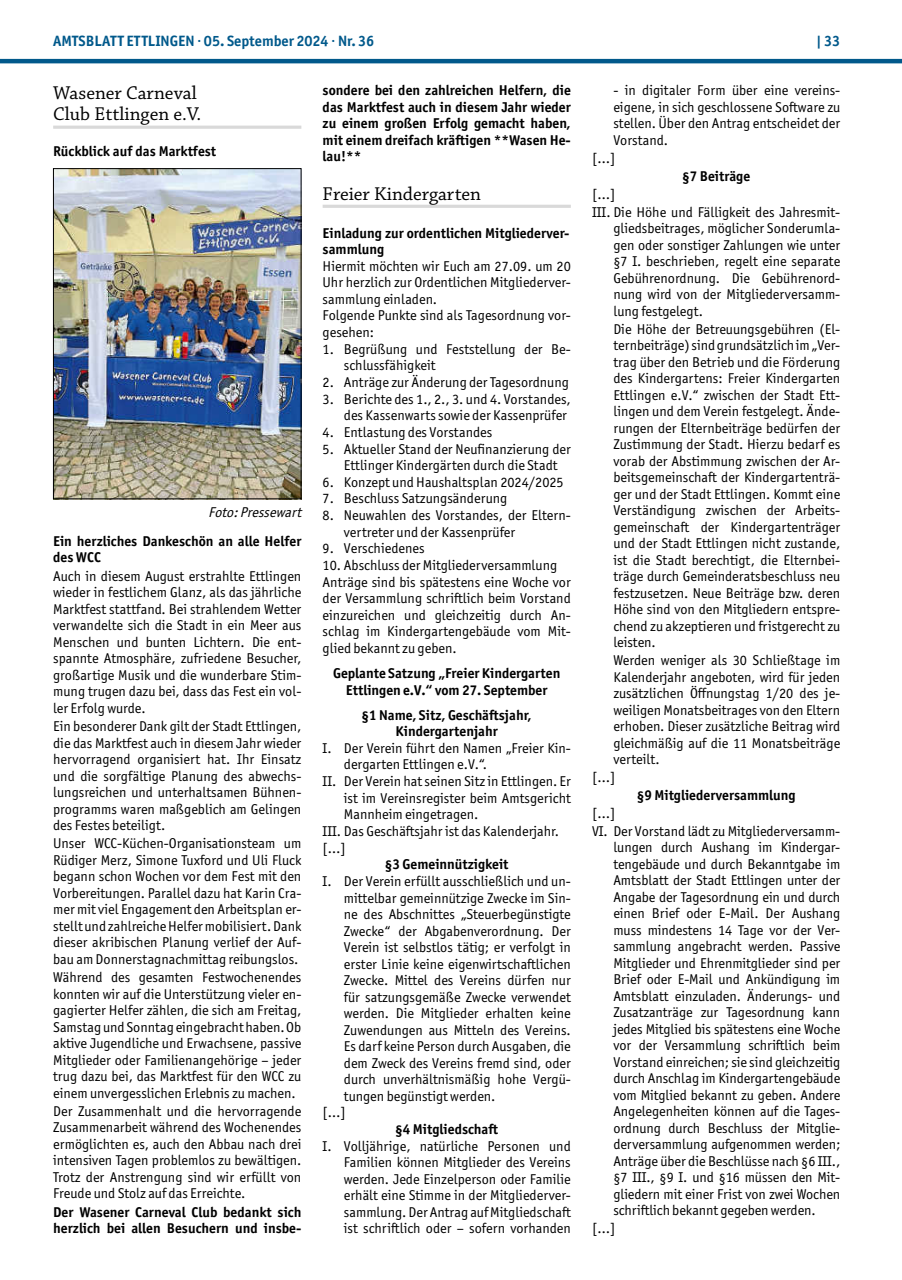
<style>
.page{position:relative;width:902px;height:1280px;background:#fff}
.page>*{position:absolute;margin:0;border:0;box-sizing:border-box;transform-origin:0 0}
.t1{font:19.5px/21px "Chaparral Pro";color:#000}
.t2{font:700 15px "Officina Sans ITC Pro";color:#01598b}
.t3{font:14.25px/16.5px "Officina Sans ITC Pro";color:#000;text-align:justify}
.t4{font:700 14.25px/16.5px "Officina Sans ITC Pro";color:#000}
.t5{font:italic 14.25px "Officina Sans ITC Pro";color:#000}
</style>
<div class="page">
<hr style="left:0;top:59px;width:901px;height:4px;background:#01598b">
<hr style="left:53px;top:126px;width:248px;height:3px;background:#d9d9d9">
<img style="left:55px;top:170px;width:244px;height:327px">
<div style="left:53px;top:168px;width:248px;height:331px;border:1px solid #000"></div>
<hr style="left:322px;top:205px;width:248px;height:3px;background:#d9d9d9">
<p class="t2" style="left:53px;top:31px;width:322px">AMTSBLATT ETTLINGEN · 05. September 2024 · Nr. 36</p>
<p class="t2" style="left:816px;top:31px;width:26px">| 33</p>
<h1 class="t1" style="left:53px;top:84px;width:150px">Wasener Carneval<br>Club Ettlingen e.V.</h1>
<p class="t4" style="left:53px;top:143px;width:164px">Rückblick auf das Marktfest</p>
<p class="t4" style="left:322px;top:82px;width:250px;text-align:justify">sondere bei den zahlreichen Helfern, die das Marktfest auch in diesem Jahr wieder zu einem großen Erfolg gemacht haben, mit einem dreifach kräftigen **Wasen He&shy;lau!**</p>
<h1 class="t1" style="left:322px;top:184px;width:160px">Freier Kindergarten</h1>
<p class="t4" style="left:322px;top:224px;width:248px">Einladung zur ordentlichen Mitgliederver&shy;sammlung</p>
<p class="t3" style="left:322px;top:258px;width:250px;text-align:left">Hiermit möchten wir Euch am 27.09. um 20<br>Uhr herzlich zur Ordentlichen Mitgliederver&shy;sammlung einladen.<br>Folgende Punkte sind als Tagesordnung vor&shy;gesehen:</p>
<p class="t3" style="left:344px;top:341px;width:228px;text-indent:-21px">1. Begrüßung und Feststellung der Be&shy;schlussfähigkeit</p>
<p class="t3" style="left:322px;top:374px;width:248px">2. Anträge zur Änderung der Tagesordnung</p>
<p class="t3" style="left:322px;top:390px;width:250px;text-align:right">3. Berichte des 1., 2., 3. und 4. Vorstandes, des Kassenwarts sowie der Kassenprüfer</p>
<p class="t3" style="left:322px;top:424px;width:171px">4. Entlastung des Vorstandes</p>
<p class="t3" style="left:322px;top:440px;width:250px;text-align:center">5. Aktueller Stand der Neufinanzierung der<br>Ettlinger Kindergärten durch die Stadt</p>
<p class="t3" style="left:322px;top:474px;width:242px">6. Konzept und Haushaltsplan 2024/2025</p>
<p class="t3" style="left:322px;top:490px;width:186px">7. Beschluss Satzungsänderung</p>
<p class="t3" style="left:344px;top:507px;width:228px;text-indent:-21px">8. Neuwahlen des Vorstandes, der Eltern&shy;vertreter und der Kassenprüfer</p>
<p class="t3" style="left:322px;top:540px;width:103px">9. Verschiedenes</p>
<p class="t3" style="left:322px;top:557px;width:250px;text-align:left">10. Abschluss der Mitgliederversammlung Anträge sind bis spätestens eine Woche vor der Versammlung schriftlich beim Vorstand einzureichen und gleichzeitig durch An&shy;schlag im Kindergartengebäude vom Mit&shy;glied bekannt zu geben.</p>
<p class="t4" style="left:333px;top:665px;width:229px;text-align:center">Geplante Satzung „Freier Kindergarten<br>Ettlingen e.V.“ vom 27. September</p>
<p class="t4" style="left:361px;top:706px;width:172px;text-align:center">§1 Name, Sitz, Geschäftsjahr,<br>Kindergartenjahr</p>
<p class="t3" style="left:322px;top:740px;width:250px">I. Der Verein führt den Namen „Freier Kin-</p>
<p class="t3" style="left:344px;top:756px;width:145px">dergarten Ettlingen e.V.“.</p>
<p class="t3" style="left:322px;top:773px;width:250px">II. Der Verein hat seinen Sitz in Ettlingen. Er</p>
<p class="t3" style="left:344px;top:789px;width:228px">ist im Vereinsregister beim Amtsgericht</p>
<p class="t3" style="left:344px;top:806px;width:136px">Mannheim eingetragen.</p>
<p class="t3" style="left:322px;top:823px;width:238px">III. Das Geschäftsjahr ist das Kalenderjahr.</p>
<p class="t3" style="left:322px;top:839px;width:25px">[…]</p>
<p class="t4" style="left:385px;top:856px;width:125px">§3 Gemeinnützigkeit</p>
<p class="t3" style="left:322px;top:873px;width:250px">I. Der Verein erfüllt ausschließlich und un-</p>
<p class="t3" style="left:344px;top:889px;width:228px">mittelbar gemeinnützige Zwecke im Sin-</p>
<p class="t3" style="left:344px;top:906px;width:228px">ne des Abschnittes „Steuerbegünstigte</p>
<p class="t3" style="left:344px;top:922px;width:228px">Zwecke“ der Abgabenverordnung. Der</p>
<p class="t3" style="left:344px;top:939px;width:228px">Verein ist selbstlos tätig; er verfolgt in</p>
<p class="t3" style="left:344px;top:955px;width:228px">erster Linie keine eigenwirtschaftlichen</p>
<p class="t3" style="left:344px;top:972px;width:228px">Zwecke. Mittel des Vereins dürfen nur</p>
<p class="t3" style="left:344px;top:988px;width:228px">für satzungsgemäße Zwecke verwendet</p>
<p class="t3" style="left:344px;top:1005px;width:228px">werden. Die Mitglieder erhalten keine</p>
<p class="t3" style="left:344px;top:1021px;width:228px">Zuwendungen aus Mitteln des Vereins.</p>
<p class="t3" style="left:344px;top:1038px;width:228px">Es darf keine Person durch Ausgaben, die</p>
<p class="t3" style="left:344px;top:1054px;width:228px">dem Zweck des Vereins fremd sind, oder</p>
<p class="t3" style="left:344px;top:1071px;width:228px">durch unverhältnismäßig hohe Vergü-</p>
<p class="t3" style="left:344px;top:1087px;width:153px">tungen begünstigt werden.</p>
<p class="t3" style="left:322px;top:1104px;width:25px">[…]</p>
<p class="t4" style="left:395px;top:1121px;width:104px">§4 Mitgliedschaft</p>
<p class="t3" style="left:344px;top:1137px;width:228px;text-indent:-21px">I. Volljährige, natürliche Personen und Familien können Mitglieder des Vereins werden. Jede Einzelperson oder Familie erhält eine Stimme in der Mitgliederver&shy;sammlung. Der Antrag auf Mitgliedschaft ist schriftlich oder – sofern vorhanden</p>
<p class="t3" style="left:613px;top:82px;width:228px">- in digitaler Form über eine vereins&shy;eigene, in sich geschlossene Software zu stellen. Über den Antrag entscheidet der Vorstand.</p>
<p class="t3" style="left:592px;top:150px;width:25px">[…]</p>
<p class="t4" style="left:682px;top:167px;width:70px">§7 Beiträge</p>
<p class="t3" style="left:592px;top:185px;width:250px;line-height:18px">[…]<br>III. Die Höhe und Fälligkeit des Jahresmit-</p>
<p class="t3" style="left:613px;top:220px;width:228px">gliedsbeitrages, möglicher Sonderumla&shy;gen oder sonstiger Zahlungen wie unter §7 I. beschrieben, regelt eine separate Gebührenordnung. Die Gebührenord&shy;nung wird von der Mitgliederversamm&shy;lung festgelegt.</p>
<p class="t3" style="left:613px;top:320px;width:228px">Die Höhe der Betreuungsgebühren (El&shy;ternbeiträge) sind grundsätzlich im „Ver&shy;trag über den Betrieb und die Förderung des Kindergartens: Freier Kindergarten Ettlingen e.V.“ zwischen der Stadt Ett&shy;lingen und dem Verein festgelegt. Ände&shy;rungen der Elternbeiträge bedürfen der Zustimmung der Stadt. Hierzu bedarf es vorab der Abstimmung zwischen der Ar&shy;beitsgemeinschaft der Kindergartenträ&shy;ger und der Stadt Ettlingen. Kommt eine Verständigung zwischen der Arbeits&shy;gemeinschaft der Kindergartenträger und der Stadt Ettlingen nicht zustande, ist die Stadt berechtigt, die Elternbei&shy;träge durch Gemeinderatsbeschluss neu festzusetzen. Neue Beiträge bzw. deren Höhe sind von den Mitgliedern entspre&shy;chend zu akzeptieren und fristgerecht zu leisten.</p>
<p class="t3" style="left:613px;top:652px;width:228px">Werden weniger als 30 Schließtage im Kalenderjahr angeboten, wird für jeden zusätzlichen Öffnungstag 1/20 des je&shy;weiligen Monatsbeitrages von den Eltern erhoben. Dieser zusätzliche Beitrag wird gleichmäßig auf die 11 Monatsbeiträge verteilt.</p>
<p class="t3" style="left:592px;top:769px;width:25px">[…]</p>
<p class="t4" style="left:636px;top:787px;width:160px">§9 Mitgliederversammlung</p>
<p class="t3" style="left:592px;top:804px;width:250px;line-height:18px">[…]<br>VI. Der Vorstand lädt zu Mitgliederversamm-</p>
<p class="t3" style="left:613px;top:839px;width:228px">lungen durch Aushang im Kindergar&shy;tengebäude und durch Bekanntgabe im Amtsblatt der Stadt Ettlingen unter der Angabe der Tagesordnung ein und durch einen Brief oder E-Mail. Der Aushang muss mindestens 14 Tage vor der Ver&shy;sammlung angebracht werden. Passive Mitglieder und Ehrenmitglieder sind per Brief oder E-Mail und Ankündigung im Amtsblatt einzuladen. Änderungs- und Zusatzanträge zur Tagesordnung kann jedes Mitglied bis spätestens eine Woche vor der Versammlung schriftlich beim Vorstand einreichen; sie sind gleichzeitig durch Anschlag im Kindergartengebäude vom Mitglied bekannt zu geben. Andere Angelegenheiten können auf die Tages&shy;ordnung durch Beschluss der Mitglie&shy;derversammlung aufgenommen werden; Anträge über die Beschlüsse nach §6 III., §7 III., §9 I. und §16 müssen den Mit&shy;gliedern mit einer Frist von zwei Wochen schriftlich bekannt gegeben werden.</p>
<p class="t3" style="left:592px;top:1220px;width:25px">[…]</p>
<p class="t5" style="left:208px;top:504px;width:98px">Foto:Pressewart</p>
<p class="t4" style="left:53px;top:533px;width:250px">Ein herzliches Dankeschön an alle Helfer des WCC</p>
<p class="t3" style="left:53px;top:568px;width:250px">Auch in diesem August erstrahlte Ettlingen wieder in festlichem Glanz, als das jährliche Marktfest stattfand. Bei strahlendem Wetter verwandelte sich die Stadt in ein Meer aus Menschen und bunten Lichtern. Die ent&shy;spannte Atmosphäre, zufriedene Besucher, großartige Musik und die wunderbare Stim&shy;mung trugen dazu bei, dass das Fest ein vol&shy;ler Erfolg wurde.</p>
<p class="t3" style="left:53px;top:718px;width:250px">Ein besonderer Dank gilt der Stadt Ettlingen, die das Marktfest auch in diesem Jahr wieder hervorragend organisiert hat. Ihr Einsatz und die sorgfältige Planung des abwechs&shy;lungsreichen und unterhaltsamen Bühnen&shy;programms waren maßgeblich am Gelingen des Festes beteiligt.</p>
<p class="t3" style="left:53px;top:835px;width:250px">Unser WCC-Küchen-Organisationsteam um Rüdiger Merz, Simone Tuxford und Uli Fluck begann schon Wochen vor dem Fest mit den Vorbereitungen. Parallel dazu hat Karin Cra&shy;mer mit viel Engagement den Arbeitsplan er&shy;stellt und zahlreiche Helfer mobilisiert. Dank dieser akribischen Planung verlief der Auf&shy;bau am Donnerstagnachmittag reibungslos.</p>
<p class="t3" style="left:53px;top:969px;width:250px">Während des gesamten Festwochenendes konnten wir auf die Unterstützung vieler en&shy;gagierter Helfer zählen, die sich am Freitag, Samstag und Sonntag eingebracht haben. Ob aktive Jugendliche und Erwachsene, passive Mitglieder oder Familienangehörige – jeder trug dazu bei, das Marktfest für den WCC zu einem unvergesslichen Erlebnis zu machen.</p>
<p class="t3" style="left:53px;top:1103px;width:250px">Der Zusammenhalt und die hervorragende Zusammenarbeit während des Wochenendes ermöglichten es, auch den Abbau nach drei intensiven Tagen problemlos zu bewältigen.<br>Trotz der Anstrengung sind wir erfüllt von Freude und Stolz auf das Erreichte.</p>
<p class="t4" style="left:53px;top:1203px;width:250px">Der Wasener Carneval Club bedankt sich herzlich bei allen Besuchern und insbe-</p>
</div>
